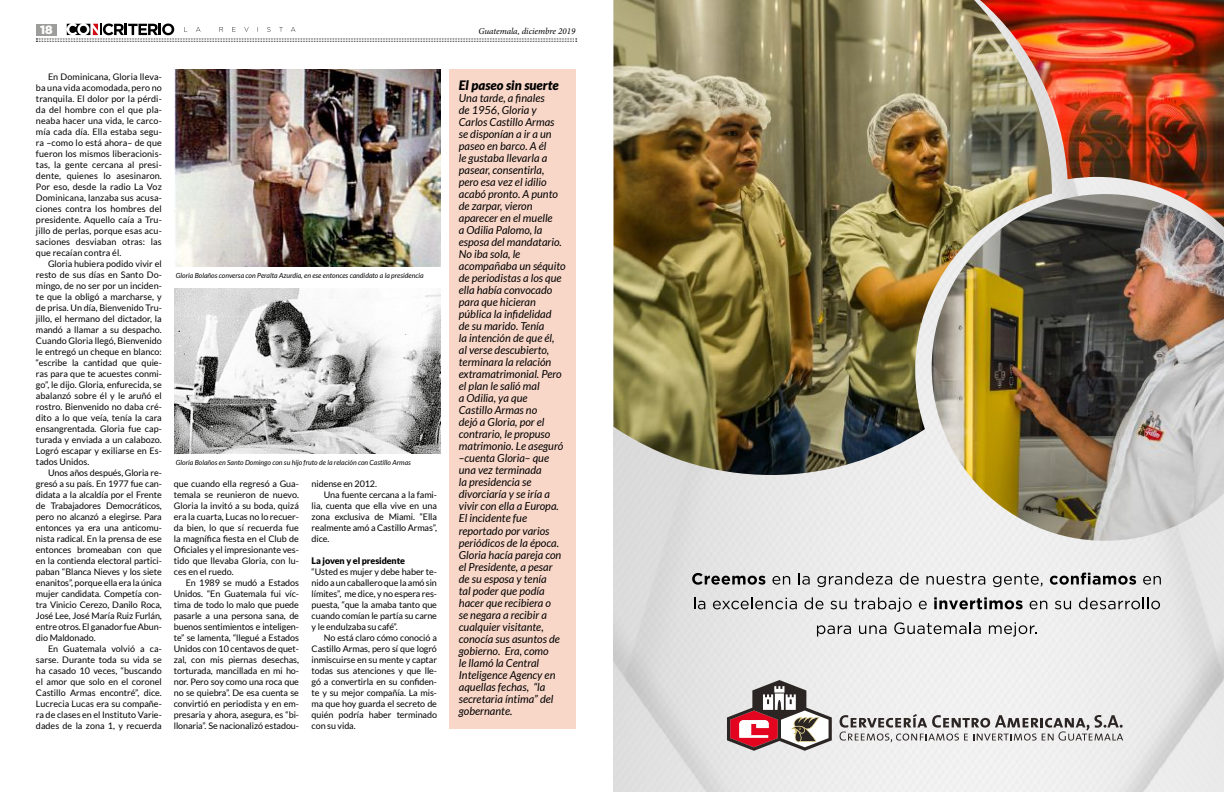
<style>
.page{position:relative;width:1224px;height:792px;background:#fff}
.page>*{position:absolute;margin:0;border:0;box-sizing:border-box;transform-origin:0 0}
.t1{font:italic 900 13px "Lato";color:#000}
.t2{font:900 12px "Gotham";color:#fff}
.t3{font:italic 11px/12px "Lato";color:#000}
.t4{font:9px/11px "Lato";letter-spacing:-.01em;color:#000;text-align:justify}
.t5{font:italic 9px "Minion Pro";letter-spacing:-.005em;color:#000}
.t6{font:900 9px "Lato";letter-spacing:-.01em;color:#000}
.t7{font:italic 7px "Lato";color:#000}
</style>
<div class="page">
<svg style="left:36px;top:24px;width:541px;height:18px"></svg>
<img style="left:174px;top:69px;width:266px;height:198px">
<img style="left:174px;top:288px;width:266px;height:165px">
<svg style="left:840px;top:714px;width:283px;height:28px"></svg>
<svg style="left:727px;top:680px;width:105px;height:71px"></svg>
<svg style="left:692px;top:573px;width:73px;height:12px"></svg>
<svg style="left:772px;top:576px;width:18px;height:9px"></svg>
<svg style="left:798px;top:573px;width:12px;height:12px"></svg>
<svg style="left:817px;top:573px;width:75px;height:14px"></svg>
<svg style="left:900px;top:573px;width:19px;height:12px"></svg>
<svg style="left:926px;top:574px;width:59px;height:11px"></svg>
<svg style="left:993px;top:574px;width:49px;height:13px"></svg>
<svg style="left:1050px;top:573px;width:86px;height:12px"></svg>
<svg style="left:1143px;top:576px;width:18px;height:9px"></svg>
<svg style="left:694px;top:597px;width:11px;height:12px"></svg>
<svg style="left:713px;top:597px;width:84px;height:12px"></svg>
<svg style="left:805px;top:597px;width:18px;height:12px"></svg>
<svg style="left:830px;top:601px;width:17px;height:8px"></svg>
<svg style="left:854px;top:597px;width:58px;height:15px"></svg>
<svg style="left:919px;top:601px;width:8px;height:8px"></svg>
<svg style="left:934px;top:597px;width:89px;height:12px"></svg>
<svg style="left:1030px;top:601px;width:17px;height:8px"></svg>
<svg style="left:1055px;top:601px;width:16px;height:8px"></svg>
<svg style="left:1079px;top:597px;width:81px;height:12px"></svg>
<svg style="left:817px;top:625px;width:34px;height:12px"></svg>
<svg style="left:859px;top:625px;width:27px;height:9px"></svg>
<svg style="left:894px;top:622px;width:87px;height:12px"></svg>
<svg style="left:989px;top:622px;width:48px;height:15px"></svg>
<img style="left:932px;top:227px;width:292px;height:314px">
<img style="left:614px;top:0;width:438px;height:475px">
<img style="left:980px;top:0;width:244px;height:227px">
<div style="left:449px;top:69px;width:126px;height:660px;background:#f8d6c8"></div>
<h2 class="t2" style="left:40px;top:22px;width:14px">18</h2>
<p class="t5" style="left:478px;top:25px;width:98px">Guatemala, diciembre 2019</p>
<p class="t4" style="left:36px;top:71px;width:127px;text-indent:12px">En Dominicana, Gloria lleva&shy;ba una vida acomodada, pero no tranquila. El dolor por la pérdi&shy;da del hombre con el que pla&shy;neaba hacer una vida, le carco&shy;mía cada día. Ella estaba segu&shy;ra –como lo está ahora– de que fueron los mismos liberacionis&shy;tas, la gente cercana al presi&shy;dente, quienes lo asesinaron.<br>Por eso, desde la radio La Voz Dominicana, lanzaba sus acusa&shy;ciones contra los hombres del presidente. Aquello caía a Tru&shy;jillo de perlas, porque esas acu&shy;saciones desviaban otras: las que recaían contra él.</p>
<p class="t4" style="left:36px;top:258px;width:127px;text-indent:12px">Gloria hubiera podido vivir el resto de sus días en Santo Do&shy;mingo, de no ser por un inciden&shy;te que la obligó a marcharse, y de prisa. Un día, Bienvenido Tru&shy;jillo, el hermano del dictador, la mandó a llamar a su despacho.<br>Cuando Gloria llegó, Bienvenido le entregó un cheque en blanco: “escribe la cantidad que quie&shy;ras para que te acuestes conmi&shy;go”, le dijo. Gloria, enfurecida, se abalanzó sobre él y le aruñó el rostro. Bienvenido no daba cré&shy;dito a lo que veía, tenía la cara ensangrentada. Gloria fue cap&shy;turada y enviada a un calabozo.<br>Logró escapar y exiliarse en Es&shy;tados Unidos.</p>
<p class="t4" style="left:36px;top:467px;width:127px;text-indent:12px">Unos años después, Gloria re&shy;gresó a su país. En 1977 fue can&shy;didata a la alcaldía por el Frente de Trabajadores Democráticos, pero no alcanzó a elegirse. Para entonces ya era una anticomu&shy;nista radical. En la prensa de ese entonces bromeaban con que en la contienda electoral partici&shy;paban “Blanca Nieves y los siete enanitos”, porque ella era la única mujer candidata. Competía con&shy;tra Vinicio Cerezo, Danilo Roca, José Lee, José María Ruiz Furlán, entre otros. El ganador fue Abun&shy;dio Maldonado.</p>
<p class="t4" style="left:36px;top:643px;width:127px;text-indent:12px">En Guatemala volvió a ca&shy;sarse. Durante toda su vida se ha casado 10 veces, “buscando el amor que solo en el coronel Castillo Armas encontré”, dice.<br>Lucrecia Lucas era su compañe&shy;ra de clases en el Instituto Varie&shy;dades de la zona 1, y recuerda</p>
<h1 class="t1" style="left:459px;top:78px;width:101px">El paseo sin suerte</h1>
<p class="t3" style="left:459px;top:93px;width:108px">Una tarde, a finales<br>de 1956, Gloria y<br>Carlos Castillo Armas se disponían a ir a un paseo en barco. A él<br>le gustaba llevarla a pasear, consentirla, pero esa vez el idilio acabó pronto. A punto de zarpar, vieron aparecer en el muelle<br>a Odilia Palomo, la esposa del mandatario.<br>No iba sola, le acompañaba un séquito de periodistas a los que ella había convocado para que hicieran pública la infidelidad<br>de su marido. Tenía<br>la intención de que él,<br>al verse descubierto, terminara la relación extramatrimonial. Pero el plan le salió mal<br>a Odilia, ya que<br>Castillo Armas no<br>dejó a Gloria, por el contrario, le propuso matrimonio. Le aseguró –cuenta Gloria– que una vez terminada<br>la presidencia se divorciaría y se iría a vivir con ella a Europa.<br>El incidente fue reportado por varios periódicos de la época.<br>Gloria hacía pareja con el Presidente, a pesar de su esposa y tenía<br>tal poder que podía hacer que recibiera o<br>se negara a recibir a cualquier visitante, conocía sus asuntos de gobierno. Era, como<br>le llamó la Central<br>Inteligence Agency en aquellas fechas, “la secretaria íntima” del gobernante.</p>
<p class="t7" style="left:176px;top:272px;width:249px">Gloria Bolaños conversa con Peralta Azurdia, en ese entonces candidato a la presidencia</p>
<p class="t7" style="left:176px;top:459px;width:237px">Gloria Bolaños en Santo Domingo con su hijo fruto de la relación con Castillo Armas</p>
<p class="t4" style="left:312px;top:478px;width:67px">nidense en 2012.</p>
<p class="t4" style="left:324px;top:489px;width:115px">Una fuente cercana a la fami-</p>
<p class="t4" style="left:312px;top:500px;width:127px">lia, cuenta que ella vive en una</p>
<p class="t4" style="left:312px;top:511px;width:127px">zona exclusiva de Miami. “Ella</p>
<p class="t4" style="left:312px;top:522px;width:127px">realmente amó a Castillo Armas”,</p>
<p class="t4" style="left:312px;top:533px;width:19px">dice.</p>
<p class="t6" style="left:312px;top:555px;width:95px">La joven y el presidente</p>
<p class="t4" style="left:312px;top:566px;width:127px">“Usted es mujer y debe haber te&shy;nido a un caballero que la amó sin límites”, me dice, y no espera res&shy;puesta, “que la amaba tanto que cuando comían le partía su carne y le endulzaba su café”.</p>
<p class="t4" style="left:312px;top:632px;width:127px;text-indent:12px">No está claro cómo conoció a Castillo Armas, pero sí que logró inmiscuirse en su mente y captar todas sus atenciones y que lle&shy;gó a convertirla en su confiden&shy;te y su mejor compañía. La mis&shy;ma que hoy guarda el secreto de quién podría haber terminado con su vida.</p>
<p class="t4" style="left:174px;top:478px;width:127px">que cuando ella regresó a Gua&shy;temala se reunieron de nuevo.<br>Gloria la invitó a su boda, quizá era la cuarta, Lucas no lo recuer&shy;da bien, lo que sí recuerda fue la magnífica fiesta en el Club de Oficiales y el impresionante ves&shy;tido que llevaba Gloria, con lu&shy;ces en el ruedo.</p>
<p class="t4" style="left:174px;top:577px;width:127px;text-indent:12px">En 1989 se mudó a Estados Unidos. “En Guatemala fui víc&shy;tima de todo lo malo que puede pasarle a una persona sana, de buenos sentimientos e inteligen&shy;te” se lamenta, “llegué a Estados Unidos con 10 centavos de quet&shy;zal, con mis piernas desechas, torturada, mancillada en mi ho&shy;nor. Pero soy como una roca que no se quiebra”. De esa cuenta se convirtió en periodista y en em&shy;presaria y ahora, asegura, es “bi&shy;llonaria”. Se nacionalizó estadou-</p>
</div>
